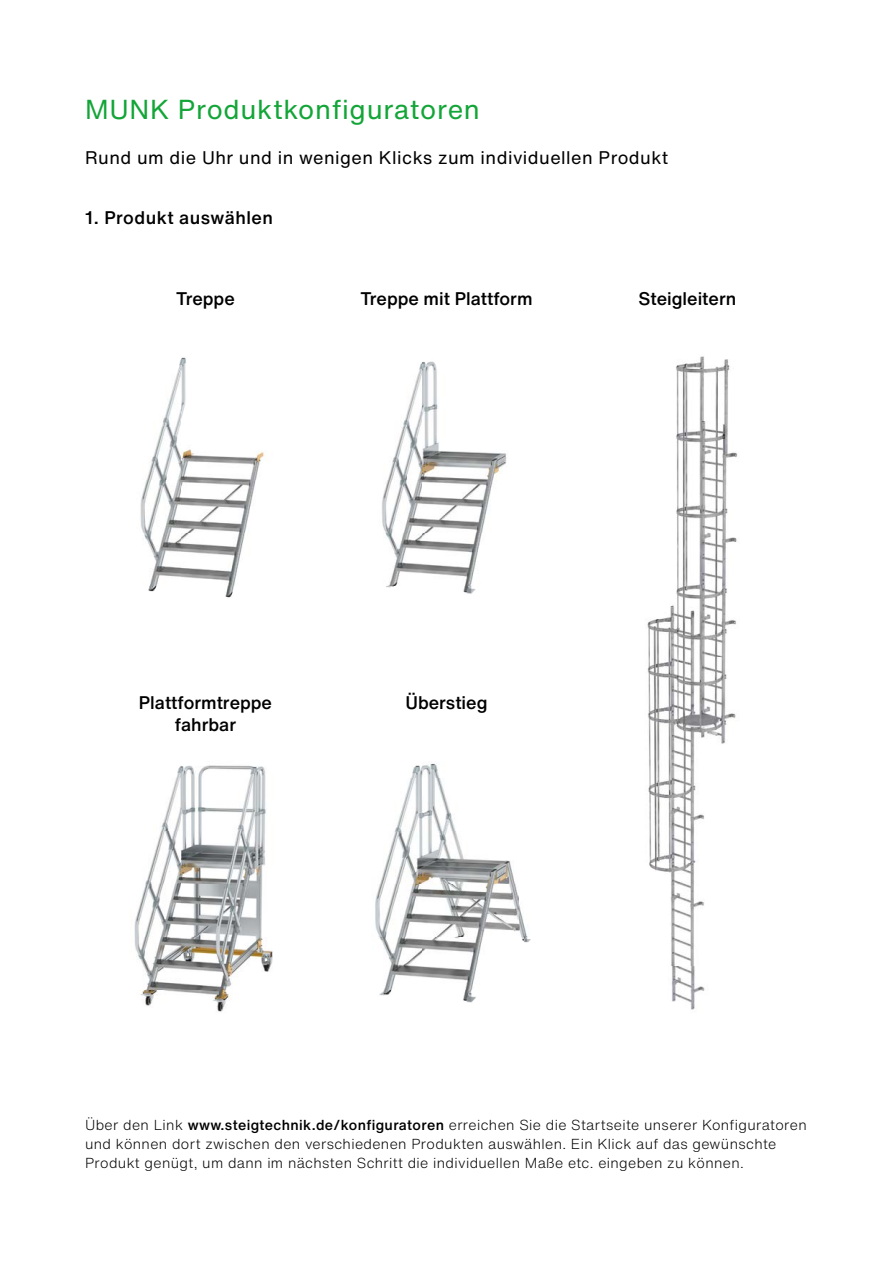
<style>
.page{position:relative;width:893px;height:1263px;background:#fff}
.page>*{position:absolute;margin:0;border:0;box-sizing:border-box;transform-origin:0 0}
.t1{font:27px "Helvetica Now Text";letter-spacing:.025em;color:#13a538}
.t2{font:500 18px/21.6px "Helvetica Now Text";color:#000;text-align:center}
.t3{font:18px "Helvetica Now Text";letter-spacing:.025em;color:#000}
.t4{font:500 18px "Helvetica Now Text";letter-spacing:.025em;color:#000}
.t5{font:300 14.25px/19.2px "Helvetica Now Text";letter-spacing:.025em;color:#000}
.s1{font-weight:500}
</style>
<div class="page">
<img style="left:647px;top:356px;width:90px;height:654px">
<img style="left:140px;top:357px;width:367px;height:241px">
<img style="left:134px;top:763px;width:397px;height:249px">
<p class="t1" style="left:85px;top:89px;width:396px">MUNK Produktkonfiguratoren</p>
<p class="t3" style="left:85px;top:144px;width:585px">Rund um die Uhr und in wenigen Klicks zum individuellen Produkt</p>
<p class="t4" style="left:85px;top:204px;width:189px">1. Produkt auswählen</p>
<p class="t2" style="left:176px;top:287px;width:60px">Treppe</p>
<p class="t2" style="left:360px;top:287px;width:174px">Treppe mit Plattform</p>
<p class="t2" style="left:638px;top:287px;width:99px">Steigleitern</p>
<p class="t2" style="left:139px;top:691px;width:135px">Plattformtreppe fahrbar</p>
<p class="t2" style="left:405px;top:691px;width:84px">Überstieg</p>
<p class="t5" style="left:85px;top:1115px;width:723px">Über den Link <span class="s1">www.steigtechnik.de/konfiguratoren</span> erreichen Sie die Startseite unserer Konfiguratoren und können dort zwischen den verschiedenen Produkten auswählen. Ein Klick auf das gewünschte<br>Produkt genügt, um dann im nächsten Schritt die individuellen Maße etc. eingeben zu können.</p>
</div>
